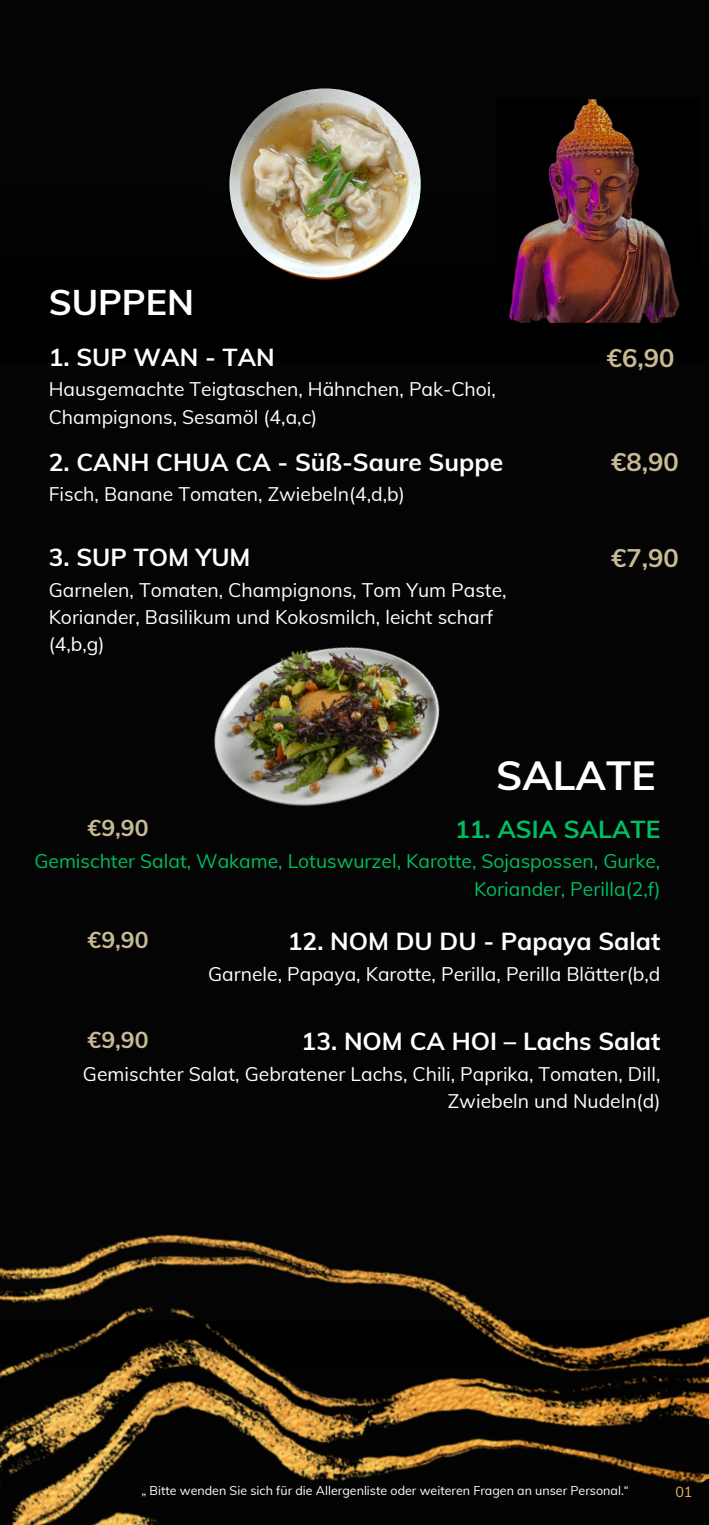
<style>
.page{position:relative;width:709px;height:1525px;background:#fff}
.page>*{position:absolute;margin:0;border:0;box-sizing:border-box;transform-origin:0 0}
.t1{font:700 40.75px "Muli";color:#fff}
.t2{font:700 35.75px "Muli";color:#fff}
.t3{font:700 25.5px "Muli";color:#c8ba95}
.t4{font:700 24.5px "Muli";color:#fff}
.t5{font:700 24.5px "Muli";color:#00bf63}
.t6{font:700 23px "Muli";color:#c8ba95}
.t7{font:19.25px/27.2px "Muli";color:#fff}
.t8{font:19.25px/27.2px "Muli";color:#00bf63;text-align:right}
.t9{font:14.25px "Muli";color:#f3b456}
.t10{font:12.5px "Muli";color:#fff}
</style>
<div class="page">
<div style="left:0;top:0;width:709px;height:1524px;background:#040405"></div>
<img style="left:0;top:1234px;width:709px;height:290px">
<img style="left:229px;top:88px;width:192px;height:192px;border-radius:50%">
<img style="left:214px;top:647px;width:226px;height:159px">
<img style="left:509px;top:99px;width:171px;height:223px">
<h2 class="t2" style="left:49px;top:279px;width:147px">SUPPEN</h2>
<p class="t4" style="left:49px;top:341px;width:228px">1. SUP WAN - TAN</p>
<p class="t7" style="left:49px;top:375px;width:449px">Hausgemachte Teigtaschen, Hähnchen, Pak-Choi,<br>Champignons, Sesamöl (4,a,c)</p>
<p class="t4" style="left:49px;top:446px;width:456px">2. CANH CHUA CA - Süß-Saure Suppe</p>
<p class="t7" style="left:49px;top:480px;width:358px">Fisch, Banane Tomaten, Zwiebeln(4,d,b)</p>
<p class="t4" style="left:49px;top:541px;width:203px">3. SUP TOM YUM</p>
<p class="t7" style="left:49px;top:576px;width:459px">Garnelen, Tomaten, Champignons, Tom Yum Paste,<br>Koriander, Basilikum und Kokosmilch, leicht scharf (4,b,g)</p>
<h3 class="t3" style="left:607px;top:341px;width:69px">€6,90</h3>
<h3 class="t3" style="left:611px;top:445px;width:69px">€8,90</h3>
<h3 class="t3" style="left:611px;top:541px;width:69px">€7,90</h3>
<h1 class="t1" style="left:496px;top:749px;width:161px">SALATE</h1>
<p class="t6" style="left:88px;top:812px;width:62px">€9,90</p>
<p class="t5" style="left:455px;top:813px;width:207px">11. ASIA SALATE</p>
<p class="t8" style="left:34px;top:847px;width:627px">Gemischter Salat, Wakame, Lotuswurzel, Karotte, Sojaspossen, Gurke,<br>Koriander, Perilla(2,f)</p>
<p class="t4" style="left:288px;top:925px;width:374px">12. NOM DU DU - Papaya Salat</p>
<p class="t7" style="left:208px;top:959px;width:454px">Garnele, Papaya, Karotte, Perilla, Perilla Blätter(b,d</p>
<p class="t6" style="left:88px;top:924px;width:62px">€9,90</p>
<p class="t6" style="left:88px;top:1024px;width:62px">€9,90</p>
<p class="t4" style="left:301px;top:1025px;width:360px">13. NOM CA HOI – Lachs Salat</p>
<p class="t7" style="left:83px;top:1059px;width:579px;text-align:right">Gemischter Salat, Gebratener Lachs, Chili, Paprika, Tomaten, Dill,<br>Zwiebeln und Nudeln(d)</p>
<p class="t10" style="left:141px;top:1482px;width:489px">„ Bitte wenden Sie sich für die Allergenliste oder weiteren Fragen an unser Personal.“</p>
<p class="t9" style="left:675px;top:1482px;width:19px">01</p>
</div>
